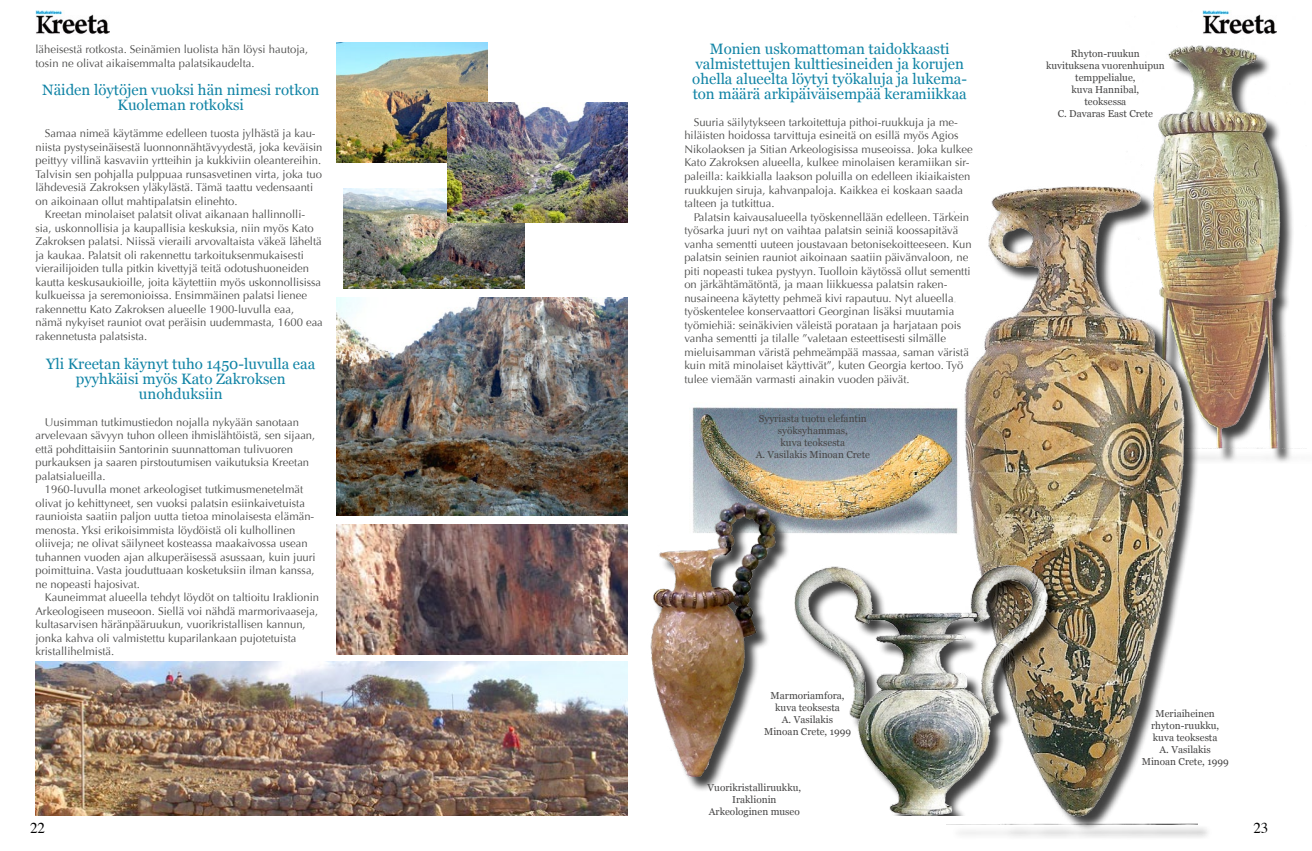
<style>
.page{position:relative;width:1312px;height:851px;background:#fff}
.page>*{position:absolute;margin:0;border:0;box-sizing:border-box;transform-origin:0 0}
.t1{font:15px/15px "Georgia";color:#0f83a5;text-align:center}
.t2{font:15px "Times";color:#000}
.t3{font:11.25px/13.5px "Optima";color:#4d4d4c}
.t4{font:10px/12px "Georgia";color:#454444;text-align:center}
</style>
<div class="page">
<img style="left:35px;top:11px;width:74px;height:23px">
<img style="left:344px;top:189px;width:180px;height:100px">
<img style="left:337px;top:43px;width:150px;height:119px">
<img style="left:337px;top:298px;width:290px;height:218px">
<img style="left:35px;top:661px;width:592px;height:154px">
<img style="left:447px;top:103px;width:180px;height:119px">
<img style="left:337px;top:524px;width:290px;height:130px">
<div style="left:1127px;top:45px;width:184px;height:419px;background:#000;opacity:.75"></div>
<img style="left:1127px;top:11px;width:178px;height:437px">
<img style="left:692px;top:407px;width:254px;height:127px">
<div style="left:949px;top:188px;width:263px;height:651px;background:#000;opacity:.75"></div>
<img style="left:946px;top:186px;width:251px;height:638px">
<div style="left:652px;top:501px;width:138px;height:291px;background:#000;opacity:.75"></div>
<img style="left:650px;top:495px;width:134px;height:281px">
<img style="left:794px;top:565px;width:263px;height:250px">
<p class="t3" style="left:35px;top:43px;width:274px">läheisestä rotkosta. Seinämien luolista hän löysi hautoja, tosin ne olivat aikaisemmalta palatsikaudelta.</p>
<h1 class="t1" style="left:42px;top:83px;width:278px">Näiden löytöjen vuoksi hän nimesi rotkon<br>Kuoleman rotkoksi</h1>
<p class="t3" style="left:45px;top:127px;width:272px">Samaa nimeä käytämme edelleen tuosta jylhästä ja kau-</p>
<p class="t3" style="left:35px;top:140px;width:288px">niista pystyseinäisestä luonnonnähtävyydestä, joka keväisin</p>
<p class="t3" style="left:35px;top:154px;width:287px">peittyy villinä kasvaviin yrtteihin ja kukkiviin oleantereihin.</p>
<p class="t3" style="left:35px;top:167px;width:288px">Talvisin sen pohjalla pulppuaa runsasvetinen virta, joka tuo</p>
<p class="t3" style="left:35px;top:181px;width:279px">lähdevesiä Zakroksen yläkylästä. Tämä taattu vedensaanti</p>
<p class="t3" style="left:35px;top:194px;width:203px">on aikoinaan ollut mahtipalatsin elinehto.</p>
<p class="t3" style="left:45px;top:208px;width:262px">Kreetan minolaiset palatsit olivat aikanaan hallinnolli-</p>
<p class="t3" style="left:35px;top:221px;width:280px">sia, uskonnollisia ja kaupallisia keskuksia, niin myös Kato</p>
<p class="t3" style="left:35px;top:235px;width:288px">Zakroksen palatsi. Niissä vieraili arvovaltaista väkeä läheltä</p>
<p class="t3" style="left:35px;top:248px;width:270px">ja kaukaa. Palatsit oli rakennettu tarkoituksenmukaisesti</p>
<p class="t3" style="left:35px;top:262px;width:275px">vierailijoiden tulla pitkin kivettyjä teitä odotushuoneiden</p>
<p class="t3" style="left:35px;top:275px;width:287px">kautta keskusaukioille, joita käytettiin myös uskonnollisissa</p>
<p class="t3" style="left:35px;top:289px;width:273px">kulkueissa ja seremonioissa. Ensimmäinen palatsi lienee</p>
<p class="t3" style="left:35px;top:302px;width:260px">rakennettu Kato Zakroksen alueelle 1900-luvulla eaa,</p>
<p class="t3" style="left:35px;top:316px;width:289px">nämä nykyiset rauniot ovat peräisin uudemmasta, 1600 eaa</p>
<p class="t3" style="left:35px;top:329px;width:113px">rakennetusta palatsista.</p>
<h1 class="t1" style="left:46px;top:356px;width:270px">Yli Kreetan käynyt tuho 1450-luvulla eaa pyyhkäisi myös Kato Zakroksen unohduksiin</h1>
<p class="t3" style="left:35px;top:415px;width:281px;text-indent:9px">Uusimman tutkimustiedon nojalla nykyään sanotaan arvelevaan sävyyn tuhon olleen ihmislähtöistä, sen sijaan, että pohdittaisiin Santorinin suunnattoman tulivuoren purkauksen ja saaren pirstoutumisen vaikutuksia Kreetan palatsialueilla.</p>
<p class="t3" style="left:35px;top:482px;width:282px;text-indent:9px">1960-luvulla monet arkeologiset tutkimusmenetelmät olivat jo kehittyneet, sen vuoksi palatsin esiinkaivetuista raunioista saatiin paljon uutta tietoa minolaisesta elämän&shy;menosta. Yksi erikoisimmista löydöistä oli kulhollinen oliiveja; ne olivat säilyneet kosteassa maakaivossa usean tuhannen vuoden ajan alkuperäisessä asussaan, kuin juuri poimittuina. Vasta jouduttuaan kosketuksiin ilman kanssa, ne nopeasti hajosivat.</p>
<p class="t3" style="left:35px;top:590px;width:285px;text-indent:9px">Kauneimmat alueella tehdyt löydöt on taltioitu Iraklionin Arkeologiseen museoon. Siellä voi nähdä marmorivaaseja, kultasarvisen häränpääruukun, vuorikristallisen kannun, jonka kahva oli valmistettu kuparilankaan pujotetuista kristallihelmistä.</p>
<h1 class="t1" style="left:692px;top:41px;width:276px">Monien uskomattoman taidokkaasti valmistettujen kulttiesineiden ja korujen ohella alueelta löytyi työkaluja ja lukema&shy;ton määrä arkipäiväisempää keramiikkaa</h1>
<p class="t3" style="left:684px;top:115px;width:290px;text-indent:9px">Suuria säilytykseen tarkoitettuja pithoi-ruukkuja ja me&shy;hiläisten hoidossa tarvittuja esineitä on esillä myös Agios Nikolaoksen ja Sitian Arkeologisissa museoissa. Joka kulkee Kato Zakroksen alueella, kulkee minolaisen keramiikan sir&shy;paleilla: kaikkialla laakson poluilla on edelleen ikiaikaisten ruukkujen siruja, kahvanpaloja. Kaikkea ei koskaan saada talteen ja tutkittua.</p>
<p class="t3" style="left:684px;top:210px;width:289px;text-indent:9px">Palatsin kaivausalueella työskennellään edelleen. Tärkein työsarka juuri nyt on vaihtaa palatsin seiniä koossapitävä vanha sementti uuteen joustavaan betonisekoitteeseen. Kun palatsin seinien rauniot aikoinaan saatiin päivänvaloon, ne piti nopeasti tukea pystyyn. Tuolloin käytössä ollut sementti on järkähtämätöntä, ja maan liikkuessa palatsin raken&shy;nusaineena käytetty pehmeä kivi rapautuu. Nyt alueella työskentelee konservaattori Georginan lisäksi muutamia työmiehiä: seinäkivien väleistä porataan ja harjataan pois vanha sementti ja tilalle ”valetaan esteettisesti silmälle mieluisamman väristä pehmeämpää massaa, saman väristä kuin mitä minolaiset käyttivät”, kuten Georgia kertoo. Työ tulee viemään varmasti ainakin vuoden päivät.</p>
<p class="t4" style="left:755px;top:413px;width:116px">Syyriasta tuotu elefantin syöksyhammas,<br>kuva teoksesta<br>A. Vasilakis Minoan Crete</p>
<p class="t4" style="left:1045px;top:48px;width:120px">Rhyton-ruukun kuvituksena vuorenhuipun temppelialue,<br>kuva Hannibal,<br>teoksessa<br>C. Davaras East Crete</p>
<p class="t4" style="left:764px;top:689px;width:88px">Marmoriamfora, kuva teoksesta<br>A. Vasilakis<br>Minoan Crete, 1999</p>
<p class="t4" style="left:707px;top:781px;width:95px">Vuorikristalliruukku,<br>Iraklionin<br>Arkeologinen museo</p>
<p class="t4" style="left:1141px;top:707px;width:88px">Meriaiheinen rhyton-ruukku, kuva teoksesta<br>A. Vasilakis<br>Minoan Crete, 1999</p>
<h1 class="t2" style="left:30px;top:813px;width:16px">22</h1>
<h1 class="t2" style="left:1253px;top:813px;width:16px">23</h1>
</div>
